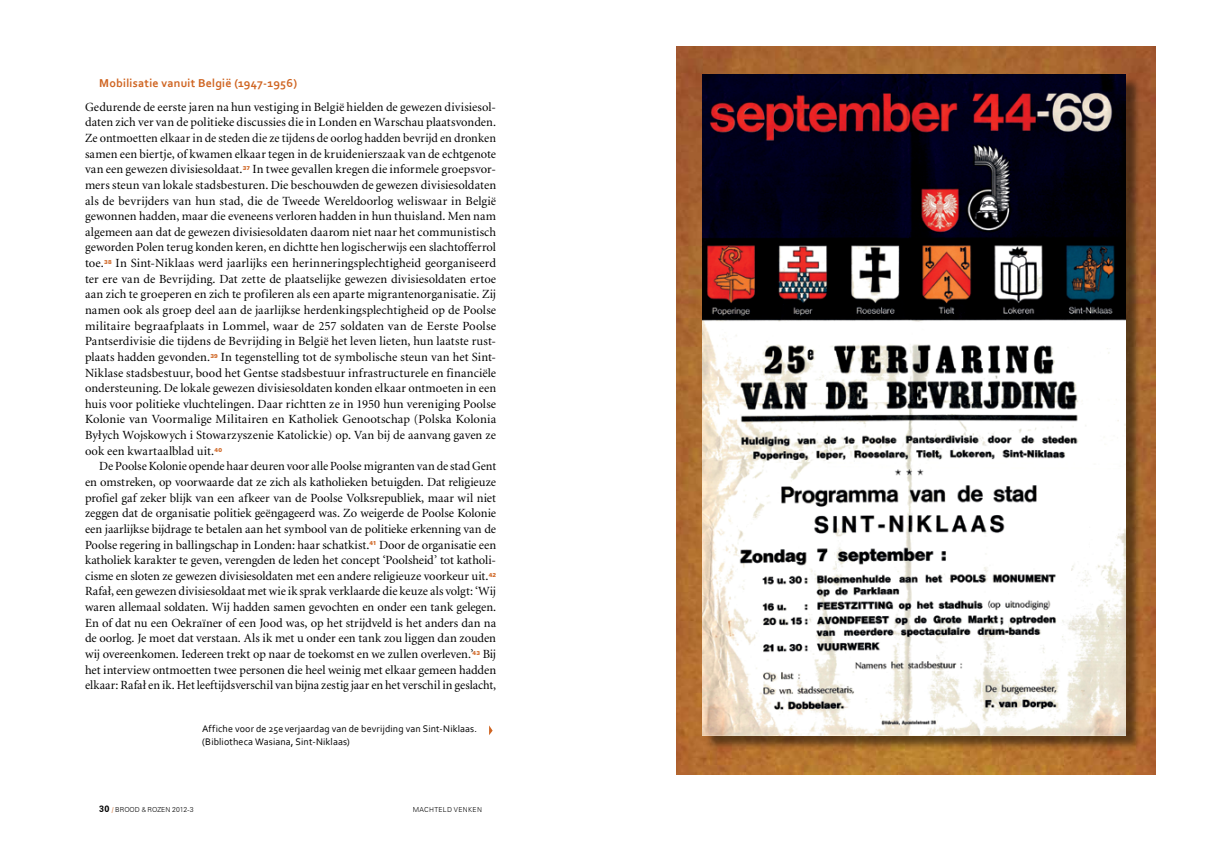
<style>
.page{position:relative;width:1205px;height:851px;background:#fff}
.page>*{position:absolute;margin:0;border:0;box-sizing:border-box;transform-origin:0 0}
.t1{font:12.5px/15.6px "Minion";color:#000;text-align:justify}
.t2{font:700 12px "Corbel";letter-spacing:.02em;color:#cf6421}
.t3{font:10px/12.5px "Corbel";letter-spacing:.01em;color:#000}
.t4{font:300 6.88px "Zurich BT";color:#000}
.t5{font:300 6.88px "Zurich BT";letter-spacing:.05em;color:#000}
.t6{font:900 5.5px "Zurich BT";letter-spacing:.035em;color:#cf6421}
.s1{font-weight:700;font-size:9px}
.s2{font-family:"Candara";font-weight:400;color:#cf6421}
.s3{font-family:"Futura BT"}
</style>
<div class="page">
<img style="left:676px;top:46px;width:479px;height:728px">
<div style="left:704px;top:77px;width:437px;height:673px;background:#000;opacity:.48"></div>
<img style="left:703px;top:75px;width:423px;height:660px">
<svg style="left:489px;top:725px;width:4px;height:10px"></svg>
<p class="t2" style="left:99px;top:75px;width:199px">Mobilisatie vanuit België (1947-1956)</p>
<p class="t1" style="left:85px;top:99px;width:413px">Gedurende de eerste jaren na hun vestiging in België hielden de gewezen divisiesol&shy;daten zich ver van de politieke discussies die in Londen en Warschau plaatsvonden.<br>Ze ontmoetten elkaar in de steden die ze tijdens de oorlog hadden bevrijd en dronken samen een biertje, of kwamen elkaar tegen in de kruidenierszaak van de echtgenote van een gewezen divisiesoldaat.</p>
<p class="t1" style="left:85px;top:162px;width:413px;text-indent:167px">In twee gevallen kregen die informele groepsvor&shy;mers steun van lokale stadsbesturen. Die beschouwden de gewezen divisiesoldaten als de bevrijders van hun stad, die de Tweede Wereldoorlog weliswaar in België gewonnen hadden, maar die eveneens verloren hadden in hun thuisland. Men nam algemeen aan dat de gewezen divisiesoldaten daarom niet naar het communistisch geworden Polen terug konden keren, en dichtte hen logischerwijs een slachtofferrol toe.</p>
<p class="t6" style="left:243px;top:165px;width:9px">37</p>
<p class="t1" style="left:85px;top:256px;width:413px;text-indent:31px">In Sint-Niklaas werd jaarlijks een herinneringsplechtigheid georganiseerd ter ere van de Bevrijding. Dat zette de plaatselijke gewezen divisiesoldaten ertoe aan zich te groeperen en zich te profileren als een aparte migrantenorganisatie. Zij namen ook als groep deel aan de jaarlijkse herdenkingsplechtigheid op de Poolse militaire begraafplaats in Lommel, waar de 257 soldaten van de Eerste Poolse Pantserdivisie die tijdens de Bevrijding in België het leven lieten, hun laatste rust&shy;plaats hadden gevonden.</p>
<p class="t6" style="left:104px;top:258px;width:9px">38</p>
<p class="t1" style="left:85px;top:349px;width:413px;text-indent:136px">In tegenstelling tot de symbolische steun van het Sint-Niklase stadsbestuur, bood het Gentse stadsbestuur infrastructurele en financiële ondersteuning. De lokale gewezen divisiesoldaten konden elkaar ontmoeten in een huis voor politieke vluchtelingen. Daar richtten ze in 1950 hun vereniging Poolse Kolonie van Voormalige Militairen en Katholiek Genootschap (Polska Kolonia Byłych Wojskowych i Stowarzyszenie Katolickie) op. Van bij de aanvang gaven ze ook een kwartaalblad uit.</p>
<p class="t6" style="left:210px;top:352px;width:9px">39</p>
<p class="t6" style="left:214px;top:446px;width:9px">40</p>
<p class="t1" style="left:85px;top:459px;width:413px;text-indent:14px">De Poolse Kolonie opende haar deuren voor alle Poolse migranten van de stad Gent en omstreken, op voorwaarde dat ze zich als katholieken betuigden. Dat religieuze profiel gaf zeker blijk van een afkeer van de Poolse Volksrepubliek, maar wil niet zeggen dat de organisatie politiek geëngageerd was. Zo weigerde de Poolse Kolonie een jaarlijkse bijdrage te betalen aan het symbool van de politieke erkenning van de Poolse regering in ballingschap in Londen: haar schatkist.</p>
<p class="t1" style="left:85px;top:537px;width:413px;text-indent:294px">Door de organisatie een katholiek karakter te geven, verengden de leden het concept ‘Poolsheid’ tot katholi&shy;cisme en sloten ze gewezen divisiesoldaten met een andere religieuze voorkeur uit.</p>
<p class="t6" style="left:370px;top:540px;width:8px">41</p>
<p class="t6" style="left:489px;top:571px;width:9px">42</p>
<p class="t1" style="left:85px;top:584px;width:413px">Rafał, een gewezen divisiesoldaat met wie ik sprak verklaarde die keuze als volgt: ‘Wij waren allemaal soldaten. Wij hadden samen gevochten en onder een tank gelegen.<br>En of dat nu een Oekraïner of een Jood was, op het strijdveld is het anders dan na de oorlog. Je moet dat verstaan. Als ik met u onder een tank zou liggen dan zouden wij overeenkomen. Iedereen trekt op naar de toekomst en we zullen overleven.’</p>
<p class="t1" style="left:85px;top:646px;width:413px;text-indent:398px">Bij het interview ontmoetten twee personen die heel weinig met elkaar gemeen hadden elkaar: Rafał en ik. Het leeftijdsverschil van bijna zestig jaar en het verschil in geslacht,</p>
<p class="t3" style="left:202px;top:722px;width:277px">Affiche voor de 25everjaardag van de bevrijding van Sint-Niklaas. (Bibliotheca Wasiana, Sint-Niklaas)</p>
<p class="t6" style="left:473px;top:649px;width:9px">43</p>
<p class="t4" style="left:99px;top:805px;width:96px"><span class="s1">30</span> <span class="s2">/</span> BROOD <span class="s3">&amp;</span> ROZEN 2012-3</p>
<p class="t5" style="left:413px;top:805px;width:65px">MACHTELD VEN KEN</p>
</div>
